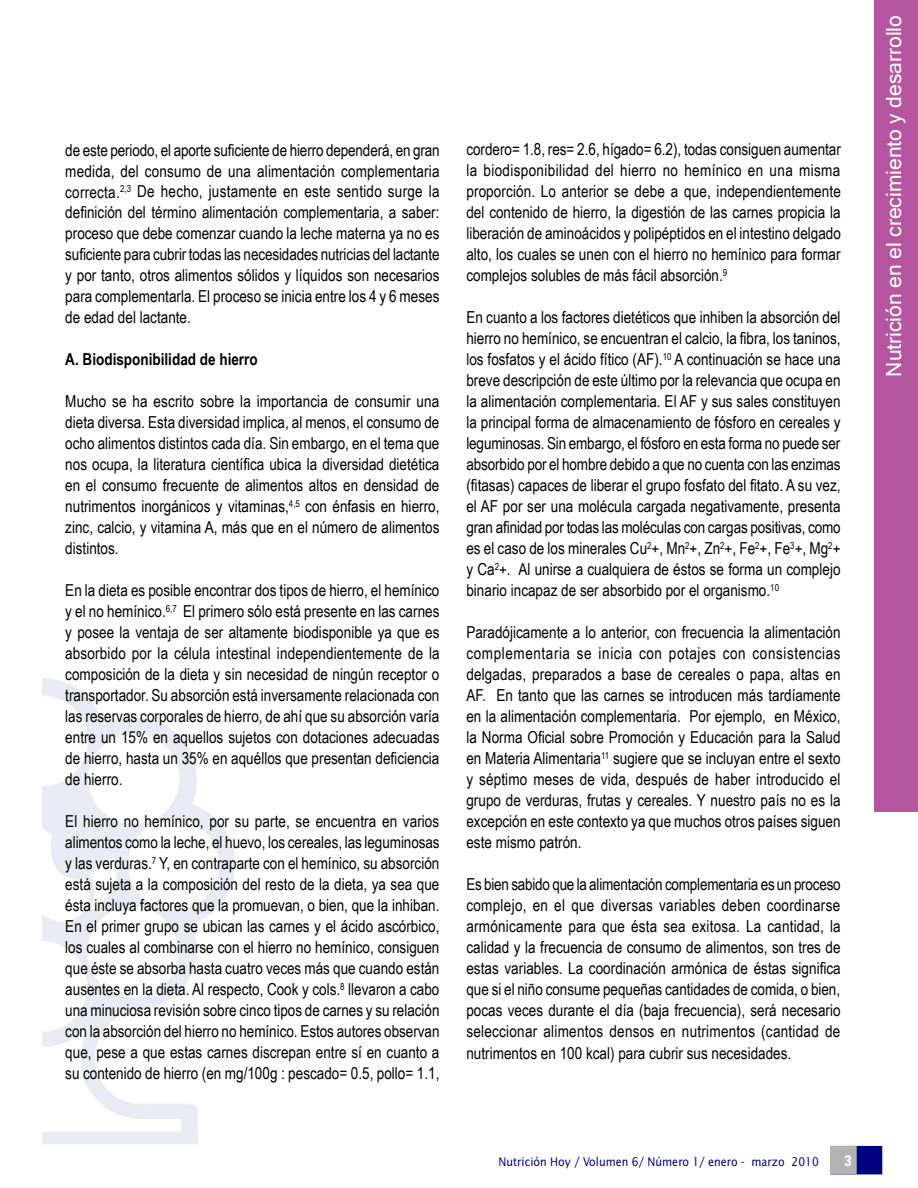
<style>
.page{position:relative;width:918px;height:1188px;background:#fff}
.page>*{position:absolute;margin:0;border:0;box-sizing:border-box;transform-origin:0 0}
.t1{font:21px "Microsoft Sans Serif";color:#fff}
.t2{font:16.5px/21px "Arial Narrow";color:#000;text-align:justify}
.t3{font:700 16.5px "Arial Narrow";color:#000}
.t4{font:700 condensed 15px "Univers";color:#fff}
.t5{font:12px "Lucida Sans";color:#000080;scale:.9 1}
</style>
<div class="page">
<div style="left:830px;top:1146px;width:52px;height:28px;background:#000080"></div>
<div style="left:830px;top:1146px;width:27px;height:28px;background:#b3b3b3"></div>
<div style="left:874px;top:0;width:44px;height:811px;background:#b555a0"></div>
<img style="left:43px;top:678px;width:191px;height:467px">
<p class="t2" style="left:65px;top:139px;width:376px">de este periodo, el aporte suficiente de hierro dependerá, en gran medida, del consumo de una alimentación complementaria correcta.<sup>2,3</sup> De hecho, justamente en este sentido surge la definición del término alimentación complementaria, a saber: proceso que debe comenzar cuando la leche materna ya no es suficiente para cubrir todas las necesidades nutricias del lactante y por tanto, otros alimentos sólidos y líquidos son necesarios para complementarla. El proceso se inicia entre los 4 y 6 meses de edad del lactante.</p>
<p class="t3" style="left:65px;top:350px;width:194px">A. Biodisponibilidad de hierro</p>
<p class="t2" style="left:65px;top:391px;width:376px">Mucho se ha escrito sobre la importancia de consumir una dieta diversa. Esta diversidad implica, al menos, el consumo de ocho alimentos distintos cada día. Sin embargo, en el tema que nos ocupa, la literatura científica ubica la diversidad dietética en el consumo frecuente de alimentos altos en densidad de nutrimentos inorgánicos y vitaminas,<sup>4,5</sup> con énfasis en hierro, zinc, calcio, y vitamina A, más que en el número de alimentos distintos.</p>
<p class="t2" style="left:65px;top:580px;width:376px">En la dieta es posible encontrar dos tipos de hierro, el hemínico y el no hemínico.<sup>6,7</sup> El primero sólo está presente en las carnes y posee la ventaja de ser altamente biodisponible ya que es absorbido por la célula intestinal independientemente de la composición de la dieta y sin necesidad de ningún receptor o transportador. Su absorción está inversamente relacionada con las reservas corporales de hierro, de ahí que su absorción varía entre un 15% en aquellos sujetos con dotaciones adecuadas de hierro, hasta un 35% en aquéllos que presentan deficiencia de hierro.</p>
<p class="t2" style="left:65px;top:811px;width:376px">El hierro no hemínico, por su parte, se encuentra en varios alimentos como la leche, el huevo, los cereales, las leguminosas y las verduras.<sup>7</sup> Y, en contraparte con el hemínico, su absorción está sujeta a la composición del resto de la dieta, ya sea que ésta incluya factores que la promuevan, o bien, que la inhiban.<br>En el primer grupo se ubican las carnes y el ácido ascórbico, los cuales al combinarse con el hierro no hemínico, consiguen que éste se absorba hasta cuatro veces más que cuando están ausentes en la dieta. Al respecto, Cook y cols.<sup>8</sup> llevaron a cabo una minuciosa revisión sobre cinco tipos de carnes y su relación con la absorción del hierro no hemínico. Estos autores observan que, pese a que estas carnes discrepan entre sí en cuanto a su contenido de hierro (en mg/100g : pescado= 0.5, pollo= 1.1,</p>
<p class="t2" style="left:466px;top:139px;width:376px">cordero= 1.8, res= 2.6, hígado= 6.2), todas consiguen aumentar la biodisponibilidad del hierro no hemínico en una misma proporción. Lo anterior se debe a que, independientemente del contenido de hierro, la digestión de las carnes propicia la liberación de aminoácidos y polipéptidos en el intestino delgado alto, los cuales se unen con el hierro no hemínico para formar complejos solubles de más fácil absorción.<sup>9</sup></p>
<p class="t2" style="left:466px;top:307px;width:376px">En cuanto a los factores dietéticos que inhiben la absorción del hierro no hemínico, se encuentran el calcio, la fibra, los taninos, los fosfatos y el ácido fítico (AF).<sup>10</sup> A continuación se hace una breve descripción de este último por la relevancia que ocupa en la alimentación complementaria. El AF y sus sales constituyen la principal forma de almacenamiento de fósforo en cereales y leguminosas. Sin embargo, el fósforo en esta forma no puede ser absorbido por el hombre debido a que no cuenta con las enzimas (fitasas) capaces de liberar el grupo fosfato del fitato. A su vez, el AF por ser una molécula cargada negativamente, presenta gran afinidad por todas las moléculas con cargas positivas, como es el caso de los minerales Cu<sup>2</sup>+, Mn<sup>2</sup>+, Zn<sup>2</sup>+, Fe<sup>2</sup>+, Fe<sup>3</sup>+, Mg<sup>2</sup>+ y Ca<sup>2</sup>+. Al unirse a cualquiera de éstos se forma un complejo binario incapaz de ser absorbido por el organismo.<sup>10</sup></p>
<p class="t2" style="left:466px;top:622px;width:376px">Paradójicamente a lo anterior, con frecuencia la alimentación complementaria se inicia con potajes con consistencias delgadas, preparados a base de cereales o papa, altas en AF. En tanto que las carnes se introducen más tardíamente en la alimentación complementaria. Por ejemplo, en México, la Norma Oficial sobre Promoción y Educación para la Salud en Materia Alimentaria<sup>11</sup> sugiere que se incluyan entre el sexto y séptimo meses de vida, después de haber introducido el grupo de verduras, frutas y cereales. Y nuestro país no es la excepción en este contexto ya que muchos otros países siguen este mismo patrón.</p>
<p class="t2" style="left:466px;top:874px;width:376px">Es bien sabido que la alimentación complementaria es un proceso complejo, en el que diversas variables deben coordinarse armónicamente para que ésta sea exitosa. La cantidad, la calidad y la frecuencia de consumo de alimentos, son tres de estas variables. La coordinación armónica de éstas significa que si el niño consume pequeñas cantidades de comida, o bien, pocas veces durante el día (baja frecuencia), será necesario seleccionar alimentos densos en nutrimentos (cantidad de nutrimentos en 100 kcal) para cubrir sus necesidades.</p>
<p class="t5" style="left:499px;top:1154px;width:358px">Nutrición Hoy / Volumen 6/ Número 1/ enero - marzo 2010</p>
<p class="t4" style="left:845px;top:1151px;width:8px">3</p>
<p class="t1" style="left:882px;top:377px;width:363px;rotate:-90deg">Nutrición en el crecimiento y desarrollo</p>
</div>
